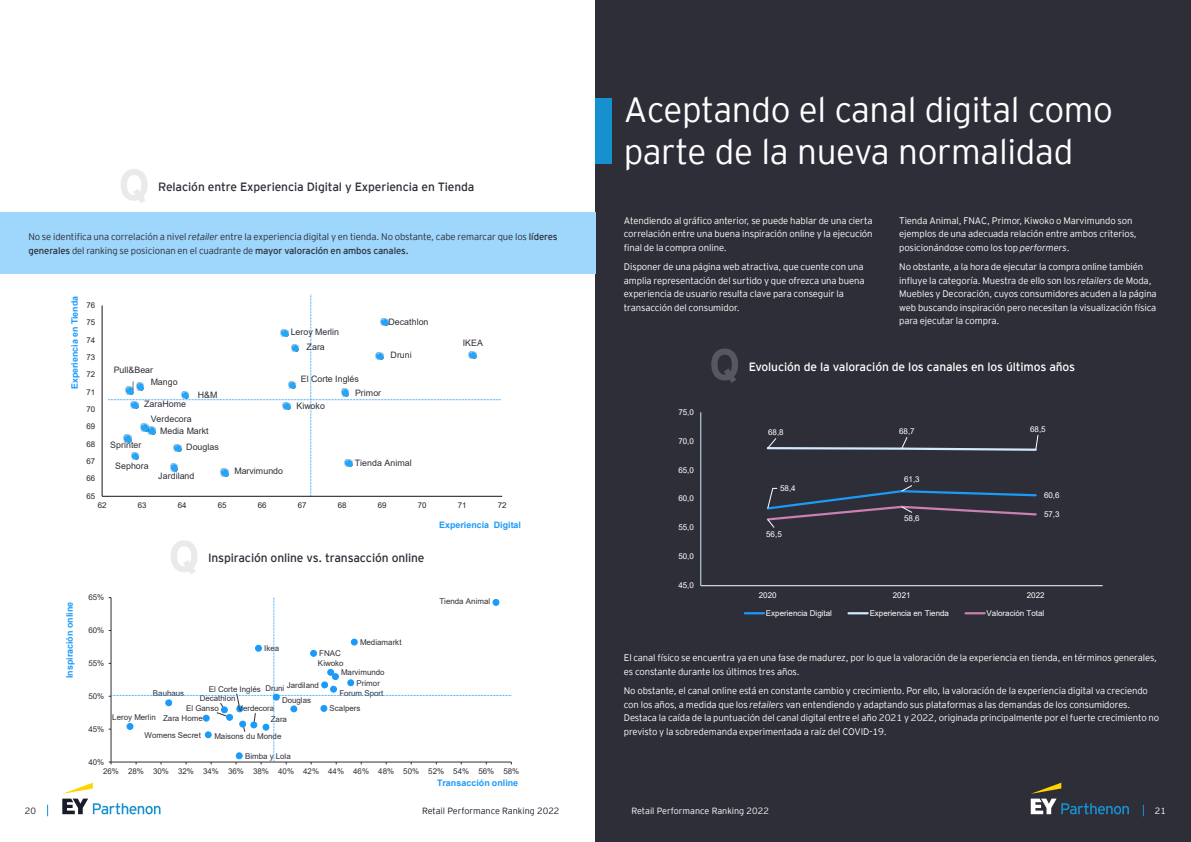
<style>
.page{position:relative;width:1191px;height:842px;background:#fff}
.page>*{position:absolute;margin:0;border:0;box-sizing:border-box;transform-origin:0 0}
.t1{font:300 35px/42px "EY Interstate";letter-spacing:-.01em;color:#fff}
.t2{font:12px "EY Interstate";letter-spacing:-.01em;color:#2e2e38}
.t3{font:12px "EY Interstate";letter-spacing:-.01em;color:#fff}
.t4{font:300 9.5px/13.5px "EY Interstate";letter-spacing:-.01em;color:#fff}
.t5{font:300 9.5px/13.5px "EY Interstate";letter-spacing:-.01em;color:#2e2e38}
.t6{font:300 9px "EY Interstate";color:#181d29}
.t7{font:300 9px "EY Interstate";color:#fff}
.t8{font:700 8.9px "Arial";color:#1a9afa}
.t9{font:8.8px "Arial";letter-spacing:.005em;color:#2e2e38}
.t10{font:700 8.8px "Arial";color:#1a9afa}
.t11{font:8px/10.4px "Arial";letter-spacing:-.005em;color:#2e2e38}
.t12{font:8px "Arial";letter-spacing:-.005em;color:#fff}
.t13{font:7.9px "Arial";letter-spacing:-.005em;color:#23232a}
.s1{font-style:italic}
.s2{font-weight:400}
</style>
<div class="page">
<div style="left:595px;top:0;width:596px;height:842px;background:#2e2e38"></div>
<svg style="left:1030px;top:783px;width:99px;height:31px"></svg>
<svg style="left:62px;top:783px;width:98px;height:31px"></svg>
<svg style="left:109px;top:597px;width:403px;height:167px"></svg>
<hr style="left:102px;top:305px;width:1px;height:191px;background:#17171c">
<hr style="left:102px;top:496px;width:400px;height:1px;background:#17171c">
<svg style="left:108px;top:295px;width:393px;height:201px"></svg>
<svg style="left:121px;top:169px;width:27px;height:34px"></svg>
<svg style="left:171px;top:540px;width:26px;height:34px"></svg>
<div style="left:0;top:212px;width:595px;height:62px;background:#9ed6fc"></div>
<div style="left:595px;top:99px;width:17px;height:65px;background:#1790d0"></div>
<hr style="left:700px;top:412px;width:1px;height:174px;background:#d1ebfe">
<hr style="left:701px;top:585px;width:401px;height:1px;background:#fff">
<svg style="left:766px;top:435px;width:272px;height:16px"></svg>
<svg style="left:766px;top:485px;width:271px;height:43px"></svg>
<svg style="left:745px;top:612px;width:19px;height:2px"></svg>
<svg style="left:848px;top:612px;width:19px;height:2px"></svg>
<svg style="left:965px;top:612px;width:19px;height:2px"></svg>
<svg style="left:711px;top:349px;width:27px;height:34px"></svg>
<p class="t2" style="left:158px;top:178px;width:318px">Relación entre Experiencia Digital y Experiencia en Tienda</p>
<p class="t5" style="left:28px;top:230px;width:531px">No se identifica una correlación a nivel <span class="s1">retailer</span> entre la experiencia digital y en tienda. No obstante, cabe remarcar que los <span class="s2">líderes generales</span> del ranking se posicionan en el cuadrante de <span class="s2">mayor valoración en ambos canales.</span></p>
<p class="t10" style="left:69px;top:389px;width:95px;rotate:-90deg">Experiencia en Tienda</p>
<p class="t13" style="left:87px;top:300px;width:10px">76</p>
<p class="t13" style="left:87px;top:317px;width:10px">75</p>
<p class="t13" style="left:87px;top:334px;width:10px">74</p>
<p class="t13" style="left:87px;top:352px;width:10px">73</p>
<p class="t13" style="left:87px;top:369px;width:10px">72</p>
<p class="t13" style="left:87px;top:386px;width:10px">71</p>
<p class="t13" style="left:87px;top:404px;width:10px">70</p>
<p class="t13" style="left:87px;top:421px;width:10px">69</p>
<p class="t13" style="left:87px;top:438px;width:10px">68</p>
<p class="t13" style="left:87px;top:456px;width:10px">67</p>
<p class="t13" style="left:87px;top:473px;width:10px">66</p>
<p class="t13" style="left:87px;top:490px;width:10px">65</p>
<p class="t9" style="left:114px;top:364px;width:41px">Pull&amp;Bear</p>
<p class="t9" style="left:144px;top:398px;width:43px">ZaraHome</p>
<p class="t9" style="left:151px;top:376px;width:28px">Mango</p>
<p class="t9" style="left:198px;top:388px;width:21px">H&amp;M</p>
<p class="t9" style="left:151px;top:413px;width:43px">Verdecora</p>
<p class="t9" style="left:110px;top:438px;width:33px">Sprinter</p>
<p class="t9" style="left:115px;top:460px;width:35px">Sephora</p>
<p class="t9" style="left:160px;top:425px;width:50px">Media Markt</p>
<p class="t9" style="left:186px;top:441px;width:34px">Douglas</p>
<p class="t9" style="left:158px;top:470px;width:38px">Jardiland</p>
<p class="t9" style="left:388px;top:316px;width:42px">Decathlon</p>
<p class="t9" style="left:391px;top:349px;width:23px">Druni</p>
<p class="t9" style="left:291px;top:326px;width:50px">Leroy Merlin</p>
<p class="t9" style="left:307px;top:341px;width:20px">Zara</p>
<p class="t9" style="left:301px;top:373px;width:60px">El Corte Inglés</p>
<p class="t9" style="left:296px;top:400px;width:30px">Kiwoko</p>
<p class="t9" style="left:355px;top:387px;width:28px">Primor</p>
<p class="t9" style="left:234px;top:465px;width:50px">Marvimundo</p>
<p class="t9" style="left:355px;top:457px;width:58px">Tienda Animal</p>
<p class="t9" style="left:463px;top:337px;width:22px">IKEA</p>
<p class="t13" style="left:98px;top:500px;width:10px">62</p>
<p class="t13" style="left:138px;top:500px;width:10px">63</p>
<p class="t13" style="left:178px;top:500px;width:10px">64</p>
<p class="t13" style="left:218px;top:500px;width:10px">65</p>
<p class="t13" style="left:258px;top:500px;width:10px">66</p>
<p class="t13" style="left:298px;top:500px;width:10px">67</p>
<p class="t13" style="left:338px;top:500px;width:10px">68</p>
<p class="t13" style="left:378px;top:500px;width:10px">69</p>
<p class="t13" style="left:418px;top:500px;width:10px">70</p>
<p class="t13" style="left:458px;top:500px;width:10px">71</p>
<p class="t13" style="left:498px;top:500px;width:10px">72</p>
<p class="t10" style="left:439px;top:518px;width:83px">Experiencia Digital</p>
<p class="t8" style="left:63px;top:678px;width:78px;rotate:-90deg">Inspiración online</p>
<p class="t2" style="left:208px;top:549px;width:218px">Inspiración online vs. transacción online</p>
<p class="t11" style="left:88px;top:592px;width:17px">65%</p>
<p class="t11" style="left:88px;top:625px;width:17px">60%</p>
<p class="t11" style="left:88px;top:658px;width:17px">55%</p>
<p class="t11" style="left:88px;top:691px;width:17px">50%</p>
<p class="t11" style="left:88px;top:723px;width:17px">45%</p>
<p class="t11" style="left:88px;top:756px;width:17px">40%</p>
<p class="t11" style="left:264px;top:643px;width:17px">Ikea</p>
<p class="t11" style="left:319px;top:648px;width:23px">FNAC</p>
<p class="t11" style="left:318px;top:658px;width:27px">Kiwoko</p>
<p class="t11" style="left:360px;top:637px;width:43px">Mediamarkt</p>
<p class="t11" style="left:287px;top:680px;width:34px">Jardiland</p>
<p class="t11" style="left:265px;top:683px;width:20px">Druni</p>
<p class="t11" style="left:200px;top:684px;width:63px;line-height:9.6px;text-indent:9px">El Corte Inglés<br>Decathlon</p>
<p class="t11" style="left:214px;top:731px;width:68px">Maisons du Monde</p>
<p class="t11" style="left:153px;top:688px;width:33px">Bauhaus</p>
<p class="t11" style="left:282px;top:694px;width:31px">Douglas</p>
<p class="t11" style="left:186px;top:703px;width:34px">El Ganso</p>
<p class="t11" style="left:271px;top:703px;width:18px;line-height:11.1px;text-indent:-33px">Verdecora<br>Zara</p>
<p class="t11" style="left:245px;top:751px;width:47px">Bimba y Lola</p>
<p class="t11" style="left:112px;top:712px;width:45px">Leroy Merlin</p>
<p class="t11" style="left:163px;top:713px;width:41px">Zara Home</p>
<p class="t11" style="left:144px;top:730px;width:58px">Womens Secret</p>
<p class="t11" style="left:356px;top:667px;width:30px;text-indent:-15px">Marvimundo<br>Primor</p>
<p class="t11" style="left:339px;top:688px;width:45px">Forum Sport</p>
<p class="t11" style="left:329px;top:703px;width:32px">Scalpers</p>
<p class="t11" style="left:439px;top:596px;width:53px">Tienda Animal</p>
<p class="t11" style="left:103px;top:766px;width:417px">26% 28% 30% 32% 34% 36% 38% 40% 42% 44% 46% 48% 50% 52% 54% 56% 58%</p>
<p class="t8" style="left:437px;top:777px;width:83px">Transacción online</p>
<h1 class="t1" style="left:624px;top:86px;width:491px">Aceptando el canal digital como parte de la nueva normalidad</h1>
<p class="t4" style="left:624px;top:213px;width:250px;text-align:justify">Atendiendo al gráfico anterior, se puede hablar de una cierta correlación entre una buena inspiración online y la ejecución final de la compra online.</p>
<p class="t4" style="left:624px;top:259px;width:242px">Disponer de una página web atractiva, que cuente con una amplia representación del surtido y que ofrezca una buena experiencia de usuario resulta clave para conseguir la transacción del consumidor.</p>
<p class="t4" style="left:899px;top:213px;width:239px">Tienda Animal, FNAC, Primor, Kiwoko o Marvimundo son ejemplos de una adecuada relación entre ambos criterios, posicionándose como los top <span class="s1">performers</span>.</p>
<p class="t4" style="left:899px;top:259px;width:259px">No obstante, a la hora de ejecutar la compra online también influye la categoría. Muestra de ello son los <span class="s1">retailers</span> de Moda, Muebles y Decoración, cuyos consumidores acuden a la página web buscando inspiración pero necesitan la visualización física para ejecutar la compra.</p>
<p class="t12" style="left:678px;top:406px;width:17px">75,0</p>
<p class="t12" style="left:678px;top:435px;width:17px">70,0</p>
<p class="t12" style="left:678px;top:464px;width:17px">65,0</p>
<p class="t12" style="left:678px;top:493px;width:17px">60,0</p>
<p class="t12" style="left:678px;top:522px;width:17px">55,0</p>
<p class="t12" style="left:678px;top:551px;width:17px">50,0</p>
<p class="t12" style="left:678px;top:580px;width:17px">45,0</p>
<p class="t3" style="left:748px;top:358px;width:328px">Evolución de la valoración de los canales en los últimos años</p>
<p class="t12" style="left:768px;top:427px;width:17px">68,8</p>
<p class="t12" style="left:899px;top:426px;width:17px">68,7</p>
<p class="t12" style="left:1030px;top:423px;width:17px">68,5</p>
<p class="t12" style="left:780px;top:483px;width:17px">58,4</p>
<p class="t12" style="left:766px;top:528px;width:17px">56,5</p>
<p class="t12" style="left:904px;top:474px;width:17px">61,3</p>
<p class="t12" style="left:904px;top:513px;width:17px">58,6</p>
<p class="t12" style="left:1044px;top:490px;width:17px">60,6</p>
<p class="t12" style="left:1044px;top:509px;width:17px">57,3</p>
<p class="t12" style="left:759px;top:589px;width:19px">2020</p>
<p class="t12" style="left:893px;top:589px;width:19px">2021</p>
<p class="t12" style="left:1026px;top:589px;width:19px">2022</p>
<p class="t12" style="left:766px;top:607px;width:67px">Experiencia Digital</p>
<p class="t12" style="left:869px;top:607px;width:81px">Experiencia en Tienda</p>
<p class="t12" style="left:986px;top:607px;width:59px">Valoración Total</p>
<p class="t4" style="left:624px;top:651px;width:535px">El canal físico se encuentra ya en una fase de madurez, por lo que la valoración de la experiencia en tienda, en términos generales, es constante durante los últimos tres años.</p>
<p class="t4" style="left:624px;top:684px;width:537px">No obstante, el canal online está en constante cambio y crecimiento. Por ello, la valoración de la experiencia digital va creciendo con los años, a medida que los <span class="s1">retailers</span> van entendiendo y adaptando sus plataformas a las demandas de los consumidores.<br>Destaca la caída de la puntuación del canal digital entre el año 2021 y 2022, originada principalmente por el fuerte crecimiento no previsto y la sobredemanda experimentada a raíz del COVID-19.</p>
<p class="t6" style="left:25px;top:804px;width:13px">20</p>
<p class="t6" style="left:422px;top:804px;width:139px">Retail Performance Ranking 2022</p>
<p class="t7" style="left:631px;top:804px;width:139px">Retail Performance Ranking 2022</p>
<p class="t7" style="left:1155px;top:804px;width:13px">21</p>
</div>
